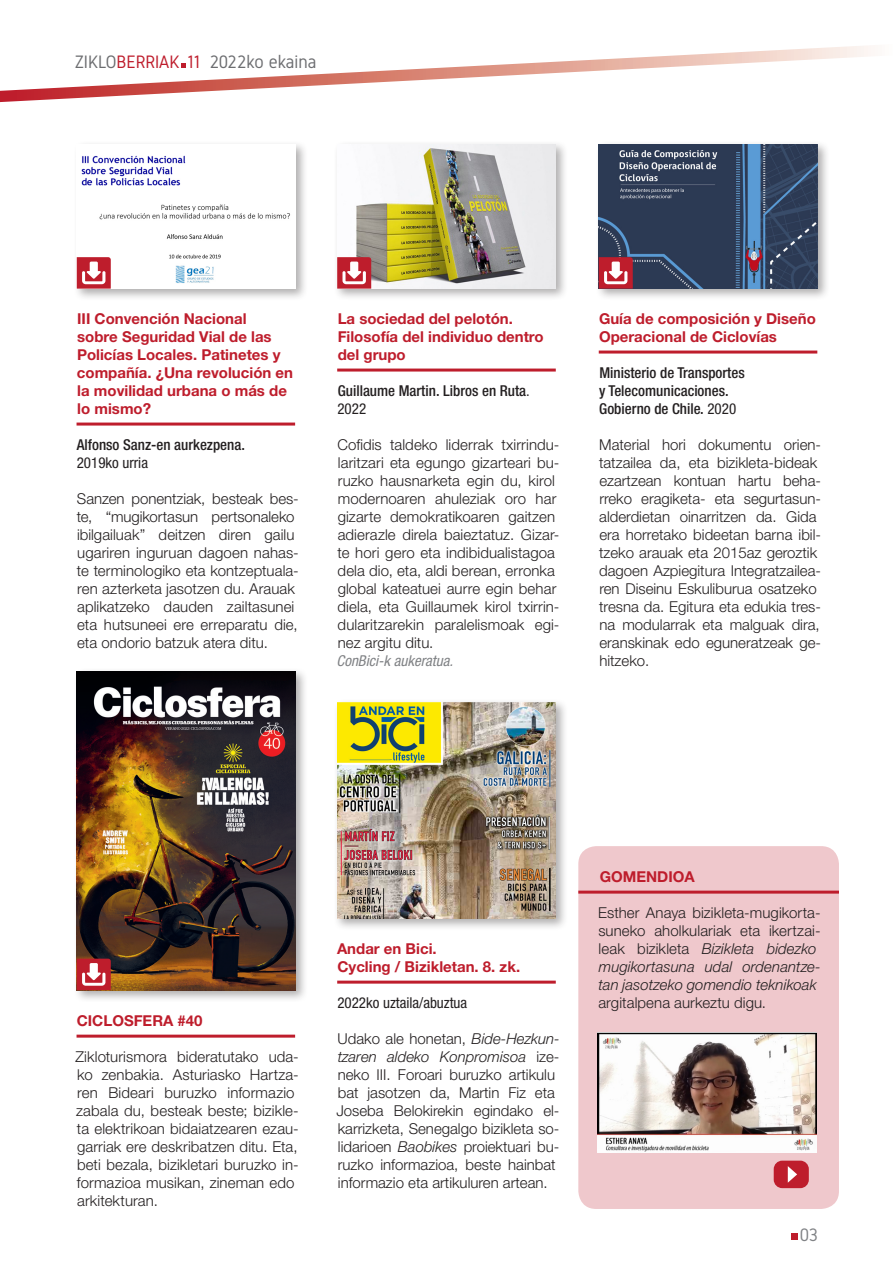
<style>
.page{position:relative;width:893px;height:1263px;background:#fff}
.page>*{position:absolute;margin:0;border:0;box-sizing:border-box;transform-origin:0 0}
.t1{font:18px "Gidole";color:#6c6d70}
.t2{font:18px "Gidole";color:#808285}
.t3{font:300 15px/18px "Helvetica Neue LT Std";color:#231f20}
.t4{font:700 15px/18px "Helvetica Neue LT Std";color:#be1d2c}
.t5{font:500 condensed 15px/18px "Helvetica Neue LT Std";color:#231f20}
.t6{font:condensed 15px "Helvetica Neue LT Std";color:#231f20}
.t7{font:italic condensed 15px "Helvetica Neue LT Std";color:#808285}
.s1{color:#be1d2c}
.s2{font-weight:400}
.s3{font-style:italic}
</style>
<div class="page">
<div style="left:791px;top:1233px;width:7px;height:7px;background:#be1d2c"></div>
<svg style="left:0;top:46px;width:871px;height:56px"></svg>
<div style="left:578px;top:846px;width:261px;height:363px;background:#efc8cc;border-radius:18px"></div>
<hr style="left:578px;top:891px;width:261px;height:3px;background:#be1d2c">
<div style="left:595px;top:140px;width:235px;height:161px;background:#231f20;opacity:.36"></div>
<img style="left:599px;top:144px;width:218px;height:145px">
<div style="left:333px;top:140px;width:235px;height:161px;background:#231f20;opacity:.36"></div>
<img style="left:337px;top:144px;width:219px;height:145px">
<hr style="left:337px;top:369px;width:219px;height:3px;background:#be1d2c">
<hr style="left:599px;top:351px;width:218px;height:3px;background:#be1d2c">
<hr style="left:337px;top:981px;width:219px;height:3px;background:#be1d2c">
<hr style="left:77px;top:423px;width:218px;height:3px;background:#be1d2c">
<div style="left:73px;top:140px;width:235px;height:161px;background:#231f20;opacity:.36"></div>
<img style="left:77px;top:144px;width:218px;height:145px">
<div style="left:333px;top:698px;width:235px;height:233px;background:#231f20;opacity:.36"></div>
<img style="left:337px;top:702px;width:219px;height:216px">
<svg style="left:604px;top:257px;width:29px;height:27px"></svg>
<svg style="left:342px;top:257px;width:29px;height:27px"></svg>
<svg style="left:82px;top:257px;width:29px;height:27px"></svg>
<img style="left:597px;top:1033px;width:220px;height:119px">
<div style="left:774px;top:1161px;width:35px;height:27px;background:#be1d2c;border-radius:9px"></div>
<svg style="left:788px;top:1166px;width:9px;height:17px"></svg>
<hr style="left:77px;top:1035px;width:218px;height:3px;background:#be1d2c">
<div style="left:73px;top:667px;width:235px;height:335px;background:#231f20;opacity:.36"></div>
<img style="left:77px;top:671px;width:218px;height:319px">
<svg style="left:82px;top:959px;width:29px;height:27px"></svg>
<p class="t1" style="left:75px;top:51px;width:243px">ZIKLO<span class="s1">BERRIAK 11</span> 2022ko ekaina</p>
<p class="t4" style="left:77px;top:309px;width:218px">III Convención Nacional<br>sobre Seguridad Vial de las<br>Policías Locales. Patinetes y compañía. ¿Una revolución en la movilidad urbana o más de lo mismo?</p>
<p class="t5" style="left:77px;top:435px;width:170px">Alfonso Sanz-en aurkezpena.</p>
<p class="t6" style="left:77px;top:454px;width:73px">2019ko urria</p>
<p class="t3" style="left:77px;top:489px;width:223px">Sanzen ponentziak, besteak bes&shy;te, “mugikortasun pertsonaleko ibilgailuak” deitzen diren gailu ugariren inguruan dagoen nahas&shy;te terminologiko eta kontzeptuala&shy;ren azterketa jasotzen du. Arauak aplikatzeko dauden zailtasunei eta hutsuneei ere erreparatu die, eta ondorio batzuk atera ditu.</p>
<p class="t4" style="left:338px;top:309px;width:208px">La sociedad del pelotón.<br>Filosofía del individuo dentro del grupo</p>
<p class="t5" style="left:337px;top:381px;width:194px">Guillaume Martin. Libros en Ruta<span class="s2">.<br>2022</span></p>
<p class="t3" style="left:337px;top:435px;width:224px">Cofidis taldeko liderrak txirrindu&shy;laritzari eta egungo gizarteari bu&shy;ruzko hausnarketa egin du, kirol modernoaren ahuleziak oro har gizarte demokratikoaren gaitzen adierazle direla baieztatuz. Gizar&shy;te hori gero eta indibidualistagoa dela dio, eta, aldi berean, erronka global kateatuei aurre egin behar diela, eta Guillaumek kirol txirrin&shy;dularitzarekin paralelismoak egi&shy;nez argitu ditu.</p>
<p class="t7" style="left:337px;top:652px;width:118px">ConBici-k aukeratua.</p>
<p class="t4" style="left:599px;top:309px;width:218px">Guía de composición y Diseño<br>Operacional de Ciclovías</p>
<p class="t5" style="left:599px;top:363px;width:147px">Ministerio de Transportes y Telecomunicaciones.<br>Gobierno de Chile. <span class="s2">2020</span></p>
<p class="t3" style="left:599px;top:435px;width:223px">Material hori dokumentu orien&shy;tatzailea da, eta bizikleta-bideak ezartzean kontuan hartu beha&shy;rreko eragiketa- eta segurtasun&shy;alderdietan oinarritzen da. Gida era horretako bideetan barna ibil&shy;tzeko arauak eta 2015az geroztik dagoen Azpiegitura Integratzailea&shy;ren Diseinu Eskuliburua osatzeko tresna da. Egitura eta edukia tres&shy;na modularrak eta malguak dira, eranskinak edo eguneratzeak ge&shy;hitzeko.</p>
<p class="t4" style="left:77px;top:1011px;width:127px">CICLOSFERA #40</p>
<p class="t3" style="left:76px;top:1047px;width:225px">Zikloturismora bideratutako uda&shy;ko zenbakia. Asturiasko Hartza&shy;ren Bideari buruzko informazio zabala du, besteak beste; bizikle&shy;ta elektrikoan bidaiatzearen ezau&shy;garriak ere deskribatzen ditu. Eta, beti bezala, bizikletari buruzko in&shy;formazioa musikan, zineman edo arkitekturan.</p>
<p class="t4" style="left:337px;top:939px;width:185px">Andar en Bici.<br>Cycling / Bizikletan. 8. zk.</p>
<p class="t6" style="left:337px;top:994px;width:131px">2022ko uztaila/abuztua</p>
<p class="t3" style="left:336px;top:1029px;width:225px">Udako ale honetan, <span class="s3">Bide-Hezkun&shy;tzaren aldeko Konpromisoa</span> ize&shy;neko III. Foroari buruzko artikulu bat jasotzen da, Martin Fiz eta Joseba Belokirekin egindako el&shy;karrizketa, Senegalgo bizikleta so&shy;lidarioen <span class="s3">Baobikes</span> proiektuari bu&shy;ruzko informazioa, beste hainbat informazio eta artikuluren artean.</p>
<p class="t4" style="left:600px;top:867px;width:96px">GOMENDIOA</p>
<p class="t3" style="left:598px;top:903px;width:224px">Esther Anaya bizikleta-mugikorta&shy;suneko aholkulariak eta ikertzai&shy;leak bizikleta <span class="s3">Bizikleta bidezko mugikortasuna udal ordenantze&shy;tan jasotzeko gomendio teknikoak</span></p>
<p class="t3" style="left:598px;top:993px;width:169px">argitalpena aurkeztu digu.</p>
<p class="t2" style="left:800px;top:1224px;width:20px">03</p>
</div>
